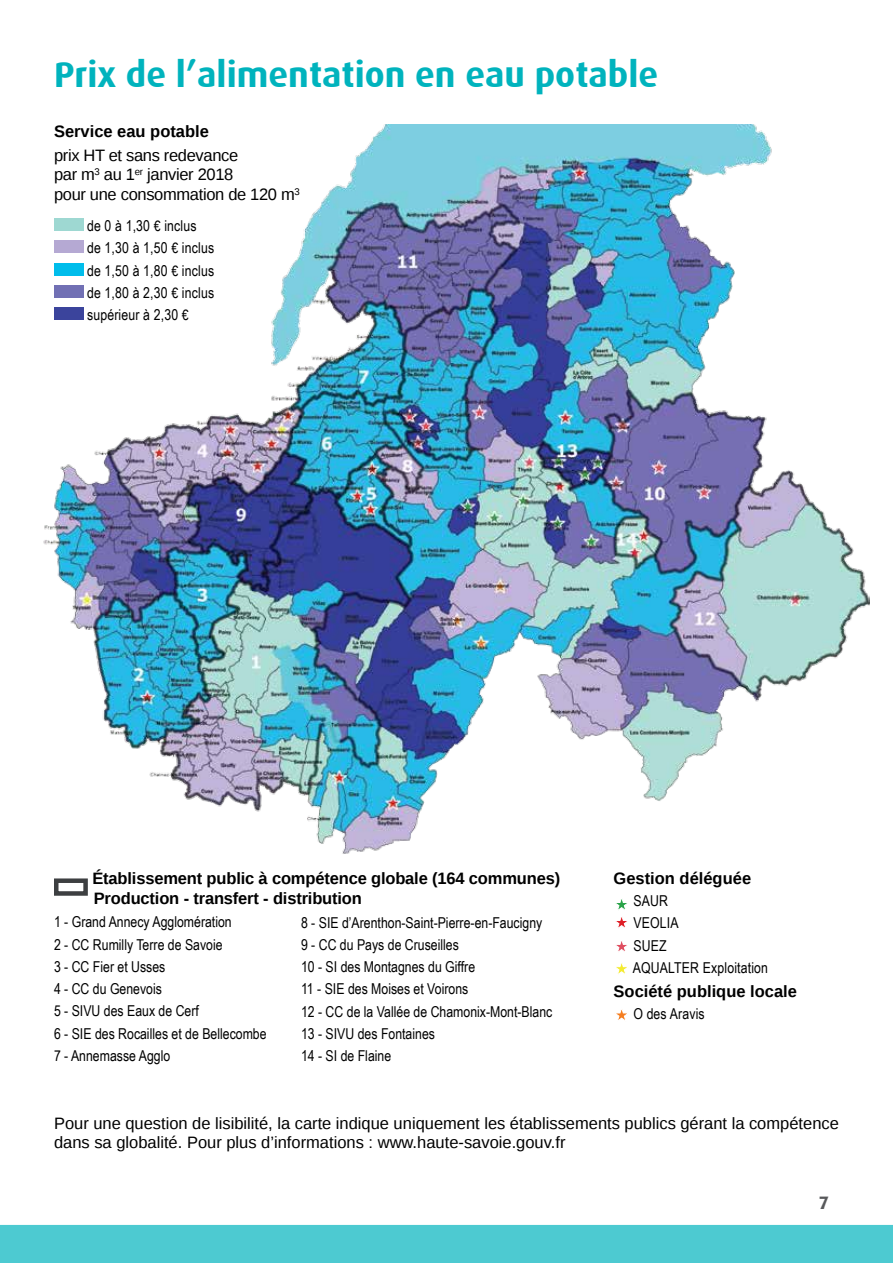
<style>
.page{position:relative;width:893px;height:1263px;background:#fff}
.page>*{position:absolute;margin:0;border:0;box-sizing:border-box;transform-origin:0 0}
.t1{font:700 36px "Dax";color:#00b3bd}
.t2{font:700 18px "Dax";color:#58595b}
.t3{font:16.5px/19.8px "Liberation Sans";color:#000}
.t4{font:700 16.5px/19.8px "Liberation Sans";letter-spacing:-.01em;color:#000}
.t5{font:16.5px/19.8px "Liberation Sans";letter-spacing:-.02em;color:#000}
.t6{font:15px/22.2px "Arial Narrow";color:#000}
.s1{font-family:"Liberation Sans Narrow"}
</style>
<div class="page">
<div style="left:0;top:1225px;width:893px;height:38px;background:#4dcad1"></div>
<img style="left:43px;top:125px;width:827px;height:729px">
<div style="left:54px;top:218px;width:29px;height:13px;background:#9ed8d2"></div>
<div style="left:54px;top:240px;width:29px;height:13px;background:#b5a9d3"></div>
<div style="left:54px;top:263px;width:29px;height:12px;background:#00bdeb"></div>
<div style="left:54px;top:285px;width:29px;height:13px;background:#7170b4"></div>
<div style="left:54px;top:307px;width:29px;height:13px;background:#3b449c"></div>
<svg style="left:615px;top:899px;width:12px;height:29px"></svg>
<svg style="left:616px;top:941px;width:11px;height:11px"></svg>
<svg style="left:616px;top:963px;width:11px;height:11px"></svg>
<svg style="left:616px;top:1009px;width:11px;height:11px"></svg>
<div style="left:54px;top:878px;width:34px;height:18px;background:#fff;border:4px solid #3d3f41"></div>
<h1 class="t1" style="left:54px;top:54px;width:606px">Prix de l’alimentation en eau potable</h1>
<p class="t4" style="left:54px;top:121px;width:156px">Service eau potable</p>
<p class="t5" style="left:54px;top:146px;width:247px">prix HT et sans redevance<br>par m<sup>3</sup> au 1<sup>er</sup> janvier 2018<br>pour une consommation de 120 m<sup>3</sup></p>
<p class="t6" style="left:87px;top:214px;width:129px">de 0 à 1,30 <span class="s1">€</span> inclus de 1,30 à 1,50 <span class="s1">€</span> inclus de 1,50 à 1,80 <span class="s1">€</span> inclus de 1,80 à 2,30 <span class="s1">€</span> inclus supérieur à 2,30 <span class="s1">€</span></p>
<p class="t4" style="left:92px;top:868px;width:469px">Établissement public à compétence globale (164 communes)<br>Production - transfert - distribution</p>
<p class="t6" style="left:54px;top:910px;width:214px">1 - Grand Annecy Agglomération<br>2 - CC Rumilly Terre de Savoie<br>3 - CC Fier et Usses<br>4 - CC du Genevois<br>5 - SIVU des Eaux de Cerf<br>6 - SIE des Rocailles et de Bellecombe<br>7 - Annemasse Agglo</p>
<p class="t6" style="left:301px;top:910px;width:253px">8 - SIE d’Arenthon-Saint-Pierre-en-Faucigny<br>9 - CC du Pays de Cruseilles<br>10 - SI des Montagnes du Giffre<br>11 - SIE des Moises et Voirons<br>12 - CC de la Vallée de Chamonix-Mont-Blanc<br>13 - SIVU des Fontaines<br>14 - SI de Flaine</p>
<p class="t4" style="left:614px;top:868px;width:139px">Gestion déléguée</p>
<p class="t6" style="left:633px;top:889px;width:137px">SAUR<br>VEOLIA<br>SUEZ<br>AQUALTER Exploitation</p>
<p class="t4" style="left:614px;top:981px;width:185px">Société publique locale</p>
<p class="t6" style="left:633px;top:1002px;width:73px">O des Aravis</p>
<p class="t3" style="left:54px;top:1113px;width:786px">Pour une question de lisibilité, la carte indique uniquement les établissements publics gérant la compétence dans sa globalité. Pour plus d’informations : www.haute-savoie.gouv.fr</p>
<p class="t2" style="left:819px;top:1193px;width:12px">7</p>
</div>
